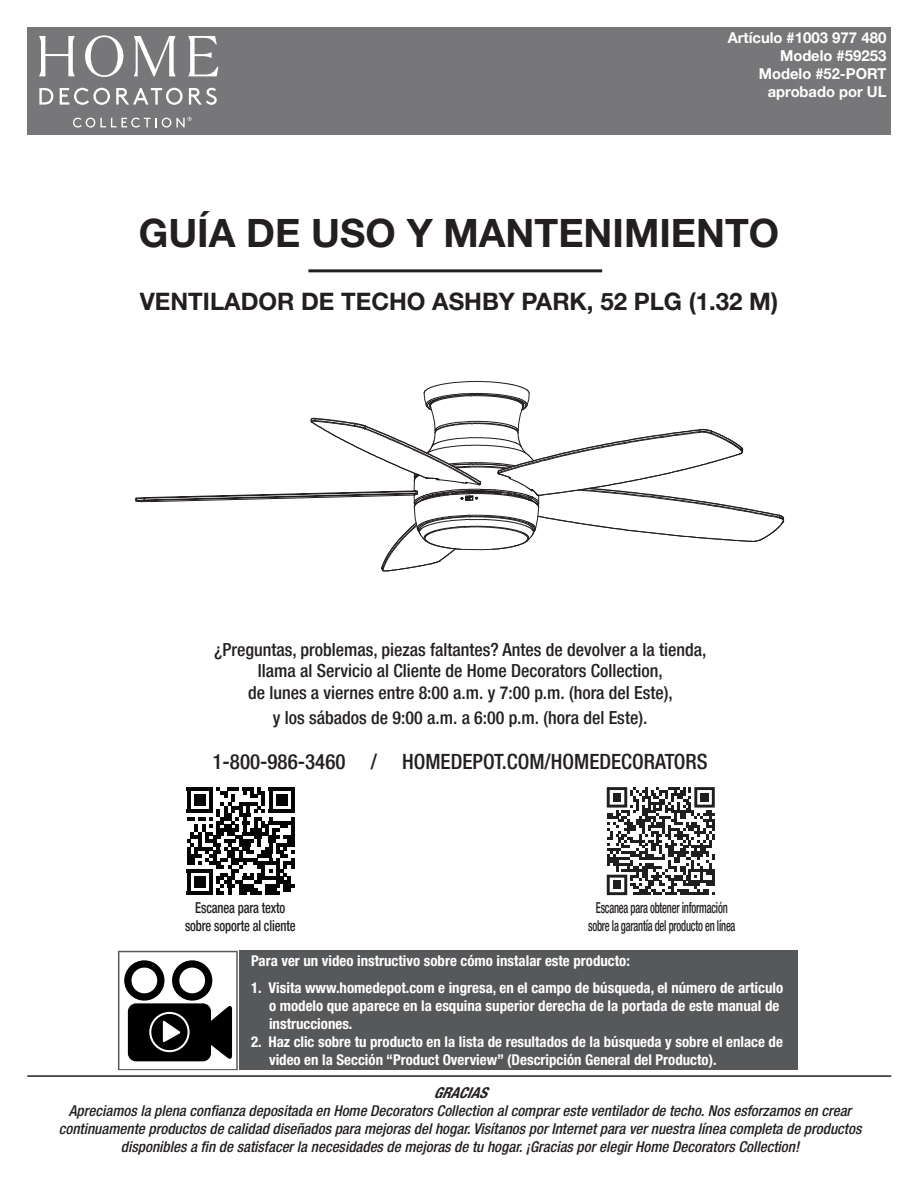
<style>
.page{position:relative;width:918px;height:1188px;background:#fff}
.page>*{position:absolute;margin:0;border:0;box-sizing:border-box;transform-origin:0 0}
.t1{font:700 39px "Helvetica Neue LT Pro";color:#231f20}
.t2{font:700 24px "Helvetica Neue LT Pro";color:#231f20}
.t3{font:500 condensed 21px "Helvetica Neue LT Pro";color:#231f20}
.t4{font:500 condensed 18px/25.2px "Helvetica Neue LT Pro";color:#231f20;text-align:center}
.THD_-_Cover_Footer{font:italic 500 condensed 15px/18px "Helvetica Neue LT Std";color:#231f20;text-align:center}
.t5{font:500 condensed 15px/18px "Helvetica Neue LT Pro";letter-spacing:-.02em;color:#231f20;text-align:center;scale:.7 1}
.t6{font:700 15px "Helvetica Neue LT Pro";color:#fff}
.t7{font:500 condensed 15px/18px "Helvetica Neue LT Pro";letter-spacing:-.02em;color:#231f20;text-align:center;scale:.84 1}
.THD_-_Cover_Footer-2{font:italic 700 condensed 15px "Helvetica Neue LT Std";color:#231f20}
.t8{font:700 condensed 14.85px/17.9px "Helvetica Neue LT Std";color:#fff}
</style>
<div class="page">
<div style="left:27px;top:27px;width:864px;height:108px;background:#777678"></div>
<svg style="left:85px;top:35px;width:38px;height:42px"></svg>
<svg style="left:134px;top:36px;width:42px;height:40px"></svg>
<svg style="left:188px;top:36px;width:30px;height:40px"></svg>
<svg style="left:39px;top:36px;width:36px;height:40px"></svg>
<svg style="left:39px;top:88px;width:14px;height:17px"></svg>
<svg style="left:60px;top:88px;width:50px;height:17px"></svg>
<svg style="left:116px;top:88px;width:67px;height:17px"></svg>
<svg style="left:189px;top:88px;width:28px;height:17px"></svg>
<svg style="left:73px;top:117px;width:119px;height:11px"></svg>
<hr style="left:308px;top:269px;width:294px;height:3px;background:#231f20">
<svg style="left:135px;top:381px;width:649px;height:190px"></svg>
<hr style="left:27px;top:1075px;width:864px;height:2px;background:#231f20">
<div style="left:239px;top:951px;width:558px;height:119px;background:#57585a"></div>
<svg style="left:118px;top:951px;width:120px;height:119px"></svg>
<svg style="left:187px;top:787px;width:108px;height:108px"></svg>
<hr style="left:187px;top:891px;width:26px;height:4px;background:#050504">
<div style="left:194px;top:877px;width:11px;height:11px;background:#050504"></div>
<svg style="left:607px;top:787px;width:108px;height:108px"></svg>
<p class="t6" style="left:728px;top:28px;width:160px">Artículo #1003 977 480</p>
<p class="t6" style="left:780px;top:46px;width:108px">Modelo #59253</p>
<p class="t6" style="left:759px;top:64px;width:129px">Modelo #52-PORT</p>
<p class="t6" style="left:768px;top:82px;width:120px">aprobado por UL</p>
<p class="t1" style="left:139px;top:209px;width:642px">GUÍA DE USO Y MANTENIMIENTO</p>
<p class="t2" style="left:140px;top:286px;width:640px">VENTILADOR DE TECHO ASHBY PARK, 52 PLG (1.32 M)</p>
<p class="t4" style="left:214px;top:636px;width:494px">¿Preguntas, problemas, piezas faltantes? Antes de devolver a la tienda,</p>
<p class="t4" style="left:258px;top:658px;width:407px">llama al Servicio al Cliente de Home Decorators Collection,</p>
<p class="t4" style="left:248px;top:679px;width:426px">de lunes a viernes entre 8:00 a.m. y 7:00 p.m. (hora del Este), y los sábados de 9:00 a.m. a 6:00 p.m. (hora del Este).</p>
<p class="t3" style="left:212px;top:749px;width:497px">1-800-986-3460 / HOMEDEPOT.COM/HOMEDECORATORS</p>
<p class="t7" style="left:185px;top:899px;width:133px">Escanea para texto sobre soporte al cliente</p>
<p class="t5" style="left:588px;top:899px;width:212px">Escanea para obtener información sobre la garantía del producto en línea</p>
<p class="t8" style="left:251px;top:952px;width:380px">Para ver un video instructivo sobre cómo instalar este producto:</p>
<p class="t8" style="left:269px;top:979px;width:516px;text-indent:-18px">1. Visita www.homedepot.com e ingresa, en el campo de búsqueda, el número de artículo o modelo que aparece en la esquina superior derecha de la portada de este manual de instrucciones.</p>
<p class="t8" style="left:269px;top:1033px;width:515px;text-indent:-18px">2. Haz clic sobre tu producto en la lista de resultados de la búsqueda y sobre el enlace de video en la Sección “Product Overview” (Descripción General del Producto).</p>
<p class="THD_-_Cover_Footer-2" style="left:434px;top:1083px;width:55px">GRACIAS</p>
<p class="THD_-_Cover_Footer" style="left:59px;top:1102px;width:804px">Apreciamos la plena confianza depositada en Home Decorators Collection al comprar este ventilador de techo. Nos esforzamos en crear continuamente productos de calidad diseñados para mejoras del hogar. Visítanos por Internet para ver nuestra línea completa de productos disponibles a fin de satisfacer la necesidades de mejoras de tu hogar. ¡Gracias por elegir Home Decorators Collection!</p>
</div>
